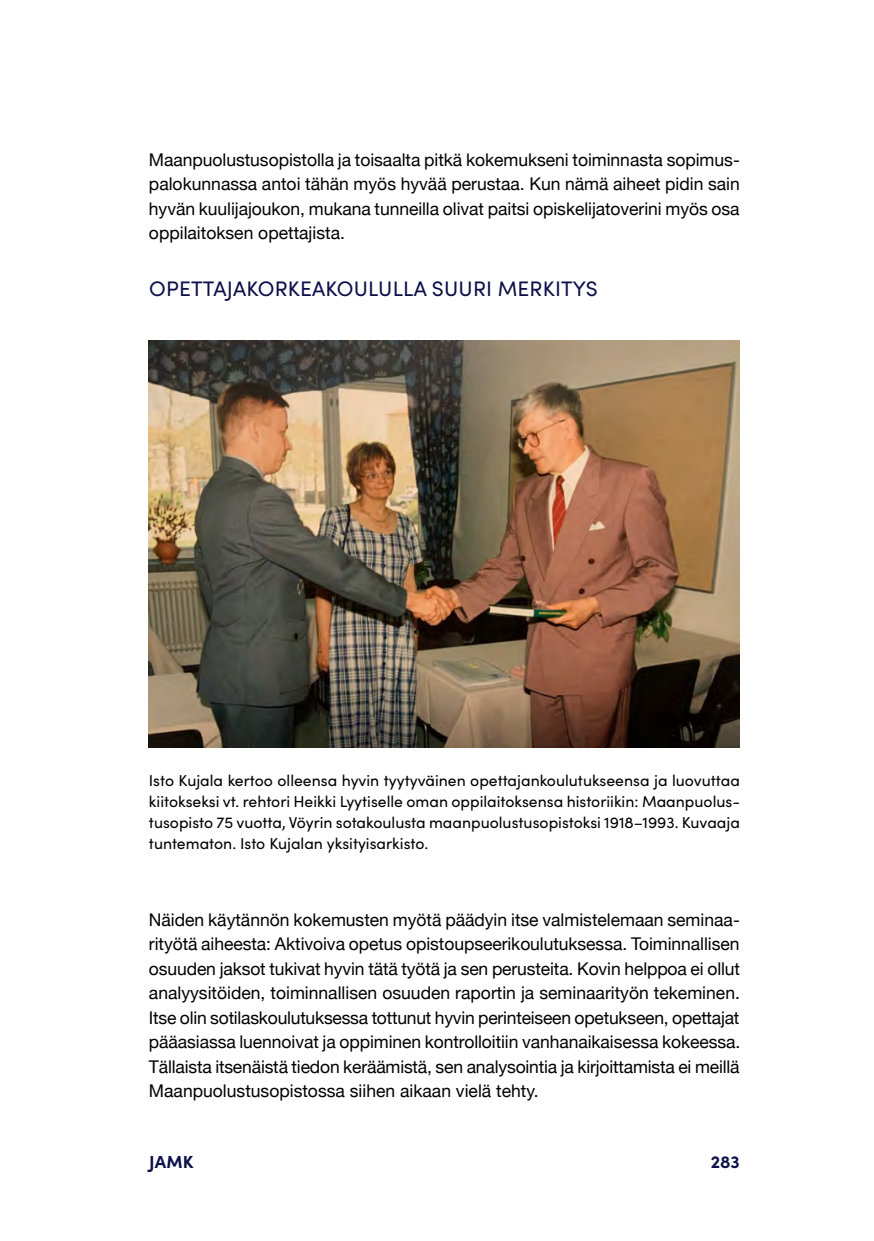
<style>
.page{position:relative;width:874px;height:1241px;background:#fff}
.page>*{position:absolute;margin:0;border:0;box-sizing:border-box;transform-origin:0 0}
.t1{font:21px "Sofia Pro";letter-spacing:.01em;color:#0d1049}
.t2{font:17.5px/24.5px "Helvetica Neue";color:#000;text-align:justify}
.t3{font:700 17.5px "Sofia Pro";letter-spacing:.01em;color:#0d1049}
.t4{font:15.75px/21px "Sofia Pro";color:#000;text-align:justify}
</style>
<div class="page">
<img style="left:149px;top:340px;width:590px;height:407px">
<p class="t2" style="left:149px;top:148px;width:592px">Maanpuolustusopistolla ja toisaalta pitkä kokemukseni toiminnasta sopimus&shy;palokunnassa antoi tähän myös hyvää perustaa. Kun nämä aiheet pidin sain hyvän kuulijajoukon, mukana tunneilla olivat paitsi opiskelijatoverini myös osa oppilaitoksen opettajista.</p>
<p class="t1" style="left:149px;top:273px;width:450px">OPETTAJAKORKEAKOULULLA SUURI MERKITYS</p>
<p class="t4" style="left:149px;top:769px;width:592px">Isto Kujala kertoo olleensa hyvin tyytyväinen opettajankoulutukseensa ja luovuttaa kiitokseksi vt. rehtori Heikki Lyytiselle oman oppilaitoksensa historiikin: Maanpuolus&shy;tusopisto 75 vuotta, Vöyrin sotakoulusta maanpuolustusopistoksi 1918–1993. Kuvaaja tuntematon. Isto Kujalan yksityisarkisto.</p>
<p class="t2" style="left:149px;top:908px;width:592px">Näiden käytännön kokemusten myötä päädyin itse valmistelemaan seminaa&shy;rityötä aiheesta: Aktivoiva opetus opistoupseerikoulutuksessa. Toiminnallisen osuuden jaksot tukivat hyvin tätä työtä ja sen perusteita. Kovin helppoa ei ollut analyysitöiden, toiminnallisen osuuden raportin ja seminaarityön tekeminen.<br>Itse olin sotilaskoulutuksessa tottunut hyvin perinteiseen opetukseen, opettajat pääasiassa luennoivat ja oppiminen kontrolloitiin vanhanaikaisessa kokeessa.<br>Tällaista itsenäistä tiedon keräämistä, sen analysointia ja kirjoittamista ei meillä Maanpuolustusopistossa siihen aikaan vielä tehty.</p>
<p class="t3" style="left:149px;top:1148px;width:46px">JAMK</p>
<p class="t3" style="left:710px;top:1148px;width:31px">283</p>
</div>
